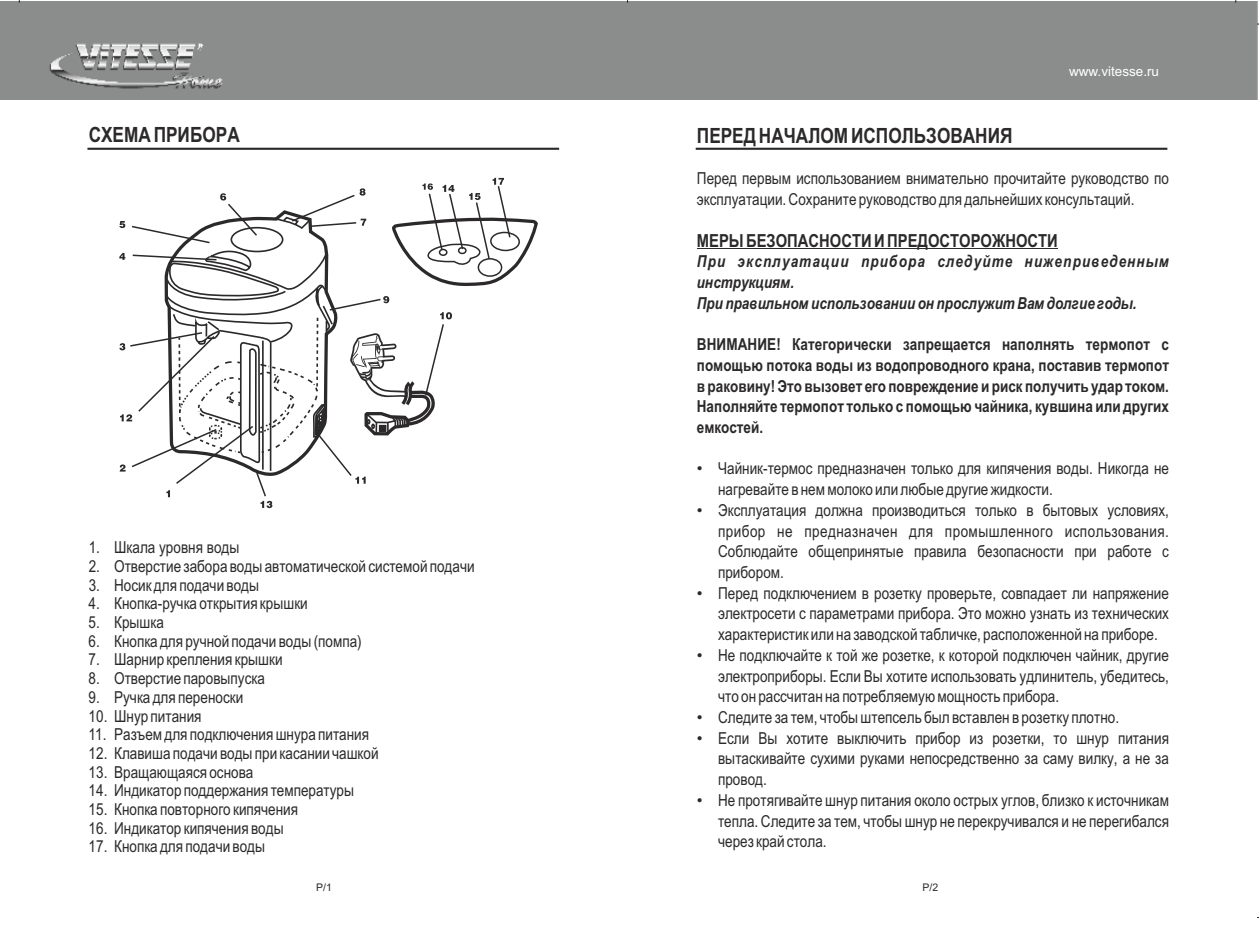
<style>
.page{position:relative;width:1259px;height:936px;background:#fff}
.page>*{position:absolute;margin:0;border:0;box-sizing:border-box;transform-origin:0 0}
.t1{font:700 21px "Arial Narrow";color:#2b2929}
.t2{font:700 18px "Arial Narrow";color:#2b2929}
.t3{font:16.5px/20.7px "Arial Narrow";color:#2b2929;text-align:justify}
.t4{font:700 16.5px/20.7px "Arial Narrow";color:#2b2929;text-align:justify}
.t5{font:italic 700 16.5px/20.7px "Arial Narrow";color:#2b2929}
.t6{font:13.5px "Arial";color:#fff}
.t7{font:10.5px "Arial";color:#2b2929}
.s1{font-family:"Arial"}
</style>
<div class="page">
<div style="left:0;top:2px;width:1257px;height:98px;background:#8b8c8c"></div>
<hr style="left:87px;top:148px;width:472px;height:2px;background:#2b2929">
<hr style="left:695px;top:148px;width:472px;height:2px;background:#2b2929">
<svg style="left:163px;top:1px;width:177px;height:149px"></svg>
<svg style="left:119px;top:178px;width:419px;height:330px"></svg>
<hr style="left:697px;top:248px;width:361px;height:1px;background:#2b2929">
<p class="t1" style="left:89px;top:127px;width:153px">СХЕМАПРИБОРА</p>
<p class="t3" style="left:89px;top:538px;width:152px">1. Шкала уровня воды</p>
<p class="t3" style="left:89px;top:557px;width:387px">2. Отверстие забора водыавтоматической системой подачи</p>
<p class="t3" style="left:89px;top:576px;width:172px">3. Носик для подачи воды</p>
<p class="t3" style="left:89px;top:594px;width:221px">4. Кнопка-ручка открытия крышки</p>
<p class="t3" style="left:89px;top:613px;width:77px">5. Крышка</p>
<p class="t3" style="left:89px;top:632px;width:274px">6. Кнопка для ручной подачи воды(помпа)</p>
<p class="t3" style="left:89px;top:650px;width:195px">7. Шарнир крепления крышки</p>
<p class="t3" style="left:89px;top:669px;width:178px">8. Отверстие паровыпуска</p>
<p class="t3" style="left:89px;top:688px;width:156px">9. Ручка для переноски</p>
<p class="t3" style="left:89px;top:706px;width:114px">10. Шнур питания</p>
<p class="t3" style="left:89px;top:725px;width:282px">11. Разъемдля подключенияшнура питания</p>
<p class="t3" style="left:89px;top:744px;width:291px">12. Клавиша подачи водыпри касании чашкой</p>
<p class="t3" style="left:89px;top:762px;width:166px">13. Вращающаяся основа</p>
<p class="t3" style="left:89px;top:781px;width:267px">14. Индикатор поддержания температуры</p>
<p class="t3" style="left:89px;top:800px;width:211px">15. Кнопка повторного кипячения</p>
<p class="t3" style="left:89px;top:819px;width:197px">16. Индикатор кипячения воды</p>
<p class="t3" style="left:89px;top:837px;width:178px">17. Кнопка для подачи воды</p>
<p class="t6" style="left:1069px;top:67px;width:92px">www.vitesse.ru</p>
<p class="t1" style="left:697px;top:128px;width:317px">ПЕРЕД НАЧАЛОМ ИСПОЛЬЗОВАНИЯ</p>
<p class="t3" style="left:697px;top:170px;width:474px">Перед первым использованием внимательно прочитайте руководство по эксплуатации. Сохраните руководство для дальнейших консультаций.</p>
<p class="t2" style="left:697px;top:233px;width:362px">МЕРЫ БЕЗОПАСНОСТИ И ПРЕДОСТОРОЖНОСТИ</p>
<p class="t5" style="left:697px;top:253px;width:474px">При эксплуатации прибора следуйте нижеприведенным инструкциям.<br>При правильном использовании он прослужит Вам долгие годы.</p>
<p class="t4" style="left:697px;top:335px;width:474px">ВНИМАНИЕ! Категорически запрещается наполнять термопот с помощью потока воды из водопроводного крана, поставив термопот в раковину! Это вызовет его повреждение и риск получить удар током.<br>Наполняйте термопот только с помощью чайника, кувшина или других емкостей.</p>
<p class="t3" style="left:718px;top:460px;width:452px;text-indent:-21px"><span class="s1">•</span> Чайник-термос предназначен только для кипячения воды. Никогда не нагревайте в нем молоко или любые другие жидкости.</p>
<p class="t3" style="left:718px;top:501px;width:452px;text-indent:-21px"><span class="s1">•</span> Эксплуатация должна производиться только в бытовых условиях, прибор не предназначен для промышленного использования.<br>Соблюдайте общепринятые правила безопасности при работе с прибором.</p>
<p class="t3" style="left:718px;top:584px;width:452px;text-indent:-21px"><span class="s1">•</span> Перед подключением в розетку проверьте, совпадает ли напряжение электросети с параметрами прибора. Это можно узнать из технических характеристик или на заводской табличке, расположенной на приборе.</p>
<p class="t3" style="left:718px;top:646px;width:452px;text-indent:-21px"><span class="s1">•</span> Не подключайте к той же розетке, к которой подключен чайник, другие электроприборы. Если Вы хотите использовать удлинитель, убедитесь, что он рассчитан на потребляемую мощность прибора.</p>
<p class="t3" style="left:697px;top:708px;width:424px"><span class="s1">•</span> Следите за тем, чтобы штепсель был вставлен в розетку плотно.</p>
<p class="t3" style="left:718px;top:729px;width:452px;text-indent:-21px"><span class="s1">•</span> Если Вы хотите выключить прибор из розетки, то шнур питания вытаскивайте сухими руками непосредственно за саму вилку, а не за провод.</p>
<p class="t3" style="left:718px;top:791px;width:452px;text-indent:-21px"><span class="s1">•</span> Не протягивайте шнур питания около острых углов, близко к источникам тепла. Следите за тем, чтобы шнур не перекручивался и не перегибался через край стола.</p>
<p class="t7" style="left:316px;top:883px;width:17px">P/1</p>
<p class="t7" style="left:922px;top:883px;width:17px">P/2</p>
</div>
